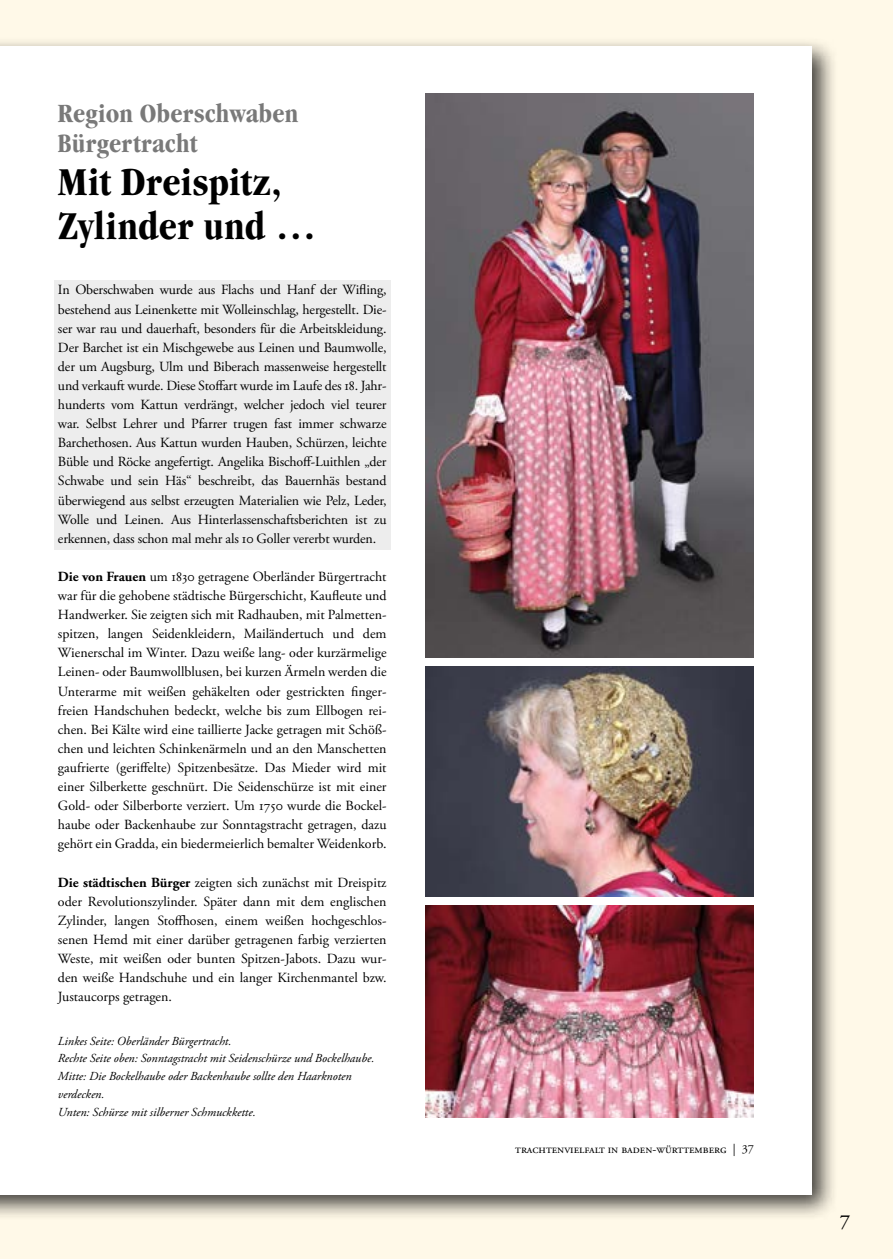
<style>
.page{position:relative;width:893px;height:1259px;background:#fff9e8}
.page>*{position:absolute;margin:0;border:0;box-sizing:border-box;transform-origin:0 0}
.t1{font:700 condensed 40.8px/43.8px "Garamond";letter-spacing:.005em;color:#000}
.t2{font:700 condensed 27.3px/30px "Garamond";letter-spacing:.01em;color:#797979}
.t3{font:22.5px "Adobe Garamond Pro";color:#000}
.t4{font:14.1px/19.2px "Adobe Garamond Pro";letter-spacing:-.005em;color:#000;text-align:justify}
.t5{font:italic 12.3px/17.7px "Adobe Garamond Pro";color:#000}
.t6{font:12.3px "Adobe Garamond Pro";color:#000}
.s1{font-weight:700}
</style>
<div class="page">
<div style="left:0;top:37px;width:839px;height:1184px;background:#000;opacity:.75"></div>
<div style="left:0;top:47px;width:812px;height:1148px;background:#fff"></div>
<img style="left:425px;top:93px;width:329px;height:564px">
<img style="left:425px;top:667px;width:329px;height:229px">
<img style="left:425px;top:905px;width:329px;height:213px">
<div style="left:54px;top:280px;width:336px;height:270px;background:#ededed"></div>
<h2 class="t2" style="left:58px;top:98px;width:242px">Region Oberschwaben<br>Bürgertracht</h2>
<h1 class="t1" style="left:58px;top:160px;width:260px">Mit Dreispitz,<br>Zylinder und …</h1>
<p class="t4" style="left:58px;top:281px;width:330px">In Oberschwaben wurde aus Flachs und Hanf der Wifling, bestehend aus Leinenkette mit Wolleinschlag, hergestellt. Die&shy;ser war rau und dauerhaft, besonders für die Arbeitskleidung.<br>Der Barchet ist ein Mischgewebe aus Leinen und Baumwolle, der um Augsburg, Ulm und Biberach massenweise hergestellt und verkauft wurde. Diese Stoffart wurde im Laufe des 18. Jahr&shy;hunderts vom Kattun verdrängt, welcher jedoch viel teurer war. Selbst Lehrer und Pfarrer trugen fast immer schwarze Barchethosen. Aus Kattun wurden Hauben, Schürzen, leichte Büble und Röcke angefertigt. Angelika Bischoff-Luithlen „der Schwabe und sein Häs“ beschreibt, das Bauernhäs bestand überwiegend aus selbst erzeugten Materialien wie Pelz, Leder, Wolle und Leinen. Aus Hinterlassenschaftsberichten ist zu erkennen, dass schon mal mehr als 10 Goller vererbt wurden.</p>
<p class="t4" style="left:58px;top:567px;width:330px"><span class="s1">Die von Frauen</span> um 1830 getragene Oberländer Bürgertracht war für die gehobene städtische Bürgerschicht, Kaufleute und Handwerker. Sie zeigten sich mit Radhauben, mit Palmetten&shy;spitzen, langen Seidenkleidern, Mailändertuch und dem Wienerschal im Winter. Dazu weiße lang- oder kurzärmelige Leinen- oder Baumwollblusen, bei kurzen Ärmeln werden die Unterarme mit weißen gehäkelten oder gestrickten finger&shy;freien Handschuhen bedeckt, welche bis zum Ellbogen rei&shy;chen. Bei Kälte wird eine taillierte Jacke getragen mit Schöß&shy;chen und leichten Schinkenärmeln und an den Manschetten gaufrierte (geriffelte) Spitzenbesätze. Das Mieder wird mit einer Silberkette geschnürt. Die Seidenschürze ist mit einer Gold- oder Silberborte verziert. Um 1750 wurde die Bockel&shy;haube oder Backenhaube zur Sonntagstracht getragen, dazu gehört ein Gradda, ein biedermeierlich bemalter Weidenkorb.</p>
<p class="t4" style="left:58px;top:873px;width:330px"><span class="s1">Die städtischen Bürger</span> zeigten sich zunächst mit Dreispitz oder Revolutionszylinder. Später dann mit dem englischen Zylinder, langen Stoffhosen, einem weißen hochgeschlos&shy;senen Hemd mit einer darüber getragenen farbig verzierten Weste, mit weißen oder bunten Spitzen-Jabots. Dazu wur&shy;den weiße Handschuhe und ein langer Kirchenmantel bzw.<br>Justaucorps getragen.</p>
<p class="t5" style="left:58px;top:1032px;width:318px">Linkes Seite: Oberländer Bürgertracht.<br>Rechte Seite oben: Sonntagstracht mit Seidenschürze und Bockelhaube.<br>Mitte: Die Bockelhaube oder Backenhaube sollte den Haarknoten verdecken.<br>Unten: Schürze mit silberner Schmuckkette.</p>
<p class="t6" style="left:515px;top:1141px;width:240px">Trachtenvielfalt in Baden-Württemberg | 37</p>
<h3 class="t3" style="left:839px;top:1204px;width:13px">7</h3>
</div>
